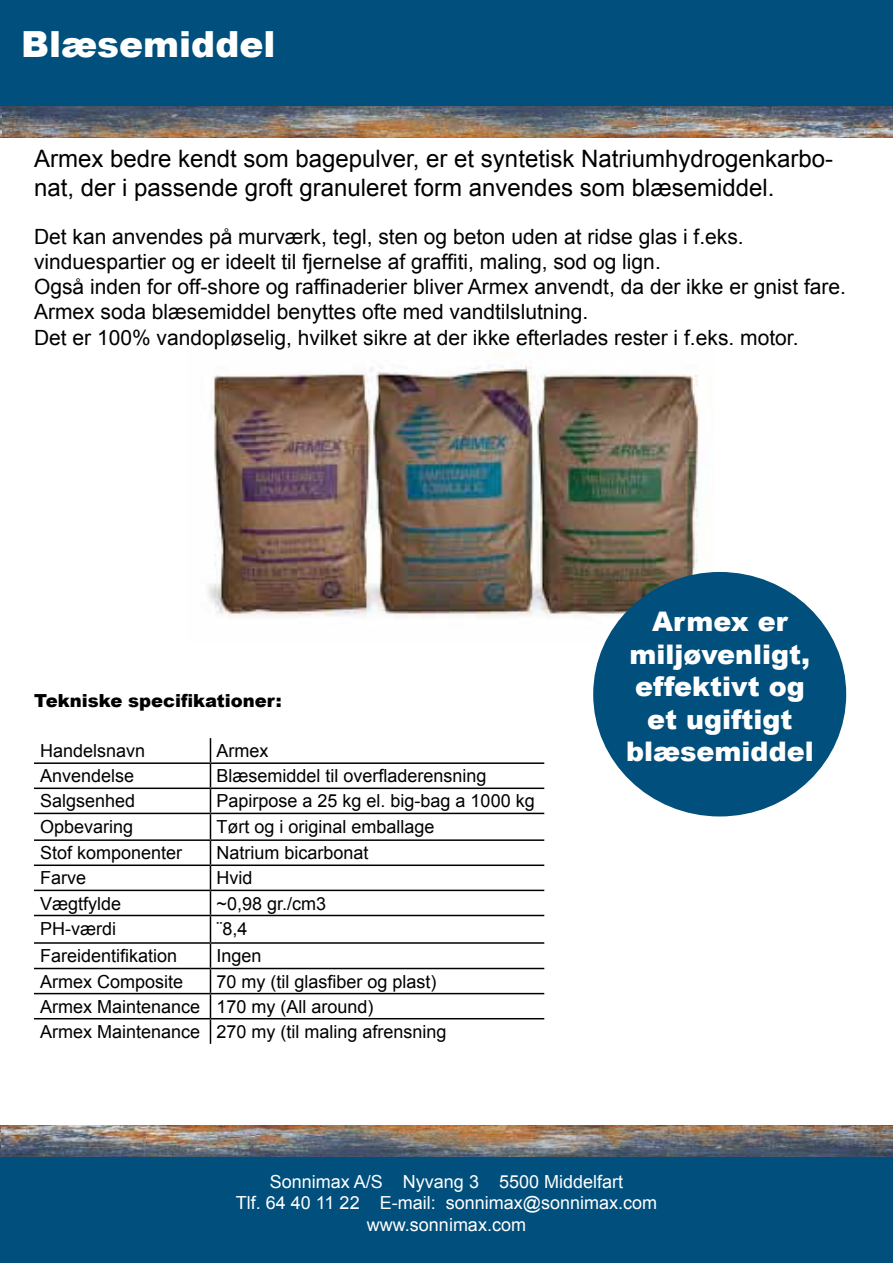
<style>
.page{position:relative;width:893px;height:1263px;background:#fff}
.page>*{position:absolute;margin:0;border:0;box-sizing:border-box;transform-origin:0 0}
.t1{font:900 36px "Arial";color:#fff}
.t2{font:900 27px/32.4px "Arial";color:#fff;text-align:center}
.t3{font:24px/28.8px "Arial";color:#000}
.t4{font:21px/25.2px "Arial";color:#000}
.t5{font:18px/25px "Arial";color:#000}
.t6{font:18px/21.6px "Arial";color:#fff;text-align:center}
.t7{font:900 18px "Arial";color:#000}
</style>
<div class="page">
<div style="left:0;top:1157px;width:893px;height:106px;background:#004f7c"></div>
<div style="left:0;top:0;width:893px;height:106px;background:#004f7c"></div>
<img style="left:0;top:1125px;width:893px;height:32px">
<img style="left:0;top:106px;width:892px;height:31px">
<img style="left:208px;top:364px;width:500px;height:278px">
<div style="left:594px;top:573px;width:251px;height:243px;background:#004f7c;border-radius:50%"></div>
<hr style="left:34px;top:762px;width:176px;height:2px;background:#000">
<hr style="left:210px;top:762px;width:334px;height:2px;background:#000">
<hr style="left:34px;top:787px;width:176px;height:2px;background:#000">
<hr style="left:210px;top:787px;width:334px;height:2px;background:#000">
<hr style="left:34px;top:813px;width:176px;height:1px;background:#000">
<hr style="left:210px;top:813px;width:334px;height:1px;background:#000">
<hr style="left:34px;top:839px;width:176px;height:2px;background:#000">
<hr style="left:210px;top:839px;width:334px;height:2px;background:#000">
<hr style="left:34px;top:864px;width:176px;height:2px;background:#000">
<hr style="left:210px;top:864px;width:334px;height:2px;background:#000">
<hr style="left:34px;top:890px;width:176px;height:1px;background:#000">
<hr style="left:210px;top:890px;width:334px;height:1px;background:#000">
<hr style="left:34px;top:915px;width:176px;height:1px;background:#000">
<hr style="left:210px;top:915px;width:334px;height:1px;background:#000">
<hr style="left:34px;top:942px;width:176px;height:2px;background:#000">
<hr style="left:210px;top:942px;width:334px;height:2px;background:#000">
<hr style="left:34px;top:968px;width:176px;height:1px;background:#000">
<hr style="left:210px;top:968px;width:334px;height:1px;background:#000">
<hr style="left:34px;top:993px;width:176px;height:1px;background:#000">
<hr style="left:210px;top:993px;width:334px;height:1px;background:#000">
<hr style="left:34px;top:1018px;width:176px;height:1px;background:#000">
<hr style="left:210px;top:1018px;width:334px;height:1px;background:#000">
<svg style="left:210px;top:738px;width:1px;height:306px"></svg>
<h1 class="t1" style="left:21px;top:18px;width:256px">Blæsemiddel</h1>
<h3 class="t3" style="left:34px;top:144px;width:801px">Armex bedre kendt som bagepulver, er et syntetisk Natriumhydrogenkarbo&shy;nat, der i passende groft granuleret form anvendes som blæsemiddel.</h3>
<p class="t4" style="left:34px;top:224px;width:814px">Det kan anvendes på murværk, tegl, sten og beton uden at ridse glas i f.eks. vinduespartier og er ideelt til fjernelse af graffiti, maling, sod og lign.<br>Også inden for off-shore og raffinaderier bliver Armex anvendt, da der ikke er gnist fare.<br>Armex soda blæsemiddel benyttes ofte med vandtilslutning.<br>Det er 100% vandopløselig, hvilket sikre at der ikke efterlades rester i f.eks. motor.</p>
<p class="t7" style="left:34px;top:688px;width:249px">Tekniske specifikationer:</p>
<p class="t5" style="left:40px;top:738px;width:107px">Handelsnavn</p>
<p class="t5" style="left:216px;top:738px;width:54px">Armex</p>
<p class="t5" style="left:40px;top:764px;width:96px">Anvendelse</p>
<p class="t5" style="left:216px;top:764px;width:272px">Blæsemiddel til overfladerensning</p>
<p class="t5" style="left:40px;top:789px;width:97px">Salgsenhed</p>
<p class="t5" style="left:216px;top:789px;width:320px">Papirpose a 25 kg el. big-bag a 1000 kg</p>
<p class="t5" style="left:40px;top:814px;width:95px">Opbevaring</p>
<p class="t5" style="left:216px;top:814px;width:220px">Tørt og i original emballage</p>
<p class="t5" style="left:40px;top:841px;width:144px">Stof komponenter</p>
<p class="t5" style="left:216px;top:841px;width:154px">Natrium bicarbonat</p>
<p class="t5" style="left:40px;top:866px;width:48px">Farve</p>
<p class="t5" style="left:216px;top:866px;width:37px">Hvid</p>
<p class="t5" style="left:40px;top:891px;width:83px">Vægtfylde</p>
<p class="t5" style="left:216px;top:891px;width:111px">~0,98 gr./cm3</p>
<p class="t5" style="left:40px;top:916px;width:77px">PH-værdi</p>
<p class="t5" style="left:216px;top:916px;width:33px">¨8,4</p>
<p class="t5" style="left:40px;top:943px;width:139px">Fareidentifikation</p>
<p class="t5" style="left:216px;top:943px;width:47px">Ingen</p>
<p class="t5" style="left:40px;top:969px;width:145px">Armex Composite</p>
<p class="t5" style="left:40px;top:969px;width:408px;text-indent:176px">70 my (til glasfiber og plast)<br>Armex Maintenance 170 my (All around)<br>Armex Maintenance 270 my (til maling afrensning</p>
<h2 class="t2" style="left:626px;top:605px;width:189px">Armex er miljøvenligt, effektivt og et ugiftigt blæsemiddel</h2>
<p class="t6" style="left:236px;top:1170px;width:423px">Sonnimax A/S Nyvang 3 5500 Middelfart<br>Tlf. 64 40 11 22 E-mail: sonnimax@sonnimax.com www.sonnimax.com</p>
</div>
